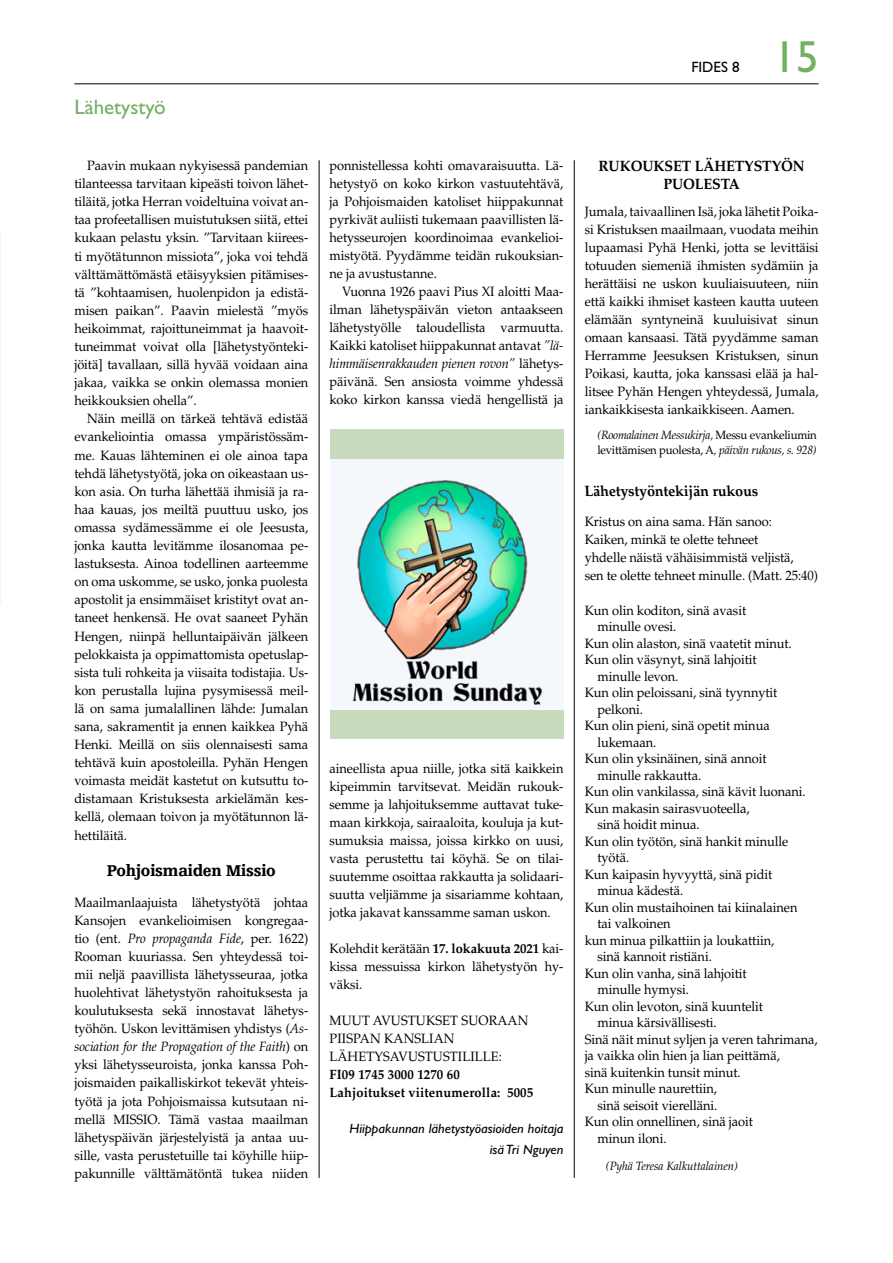
<style>
.page{position:relative;width:893px;height:1263px;background:#fff}
.page>*{position:absolute;margin:0;border:0;box-sizing:border-box;transform-origin:0 0}
.t1{font:45px "Gill Sans Std";color:#72b163}
.t2{font:21px "Gill Sans Std";color:#72b163}
.t3{font:900 16.5px "Egyptienne FLT Std";letter-spacing:-.015em;color:#000;scale:.95 1}
.t4{font:700 15px/18px "Palatino LT Std";letter-spacing:-.005em;color:#000;text-align:center;scale:.95 1}
.t5{font:15px "Gill Sans Std";color:#000}
.t6{font:13.5px/18.1px "Palatino LT Std";letter-spacing:-.005em;color:#000;text-align:justify;scale:.95 1}
.t7{font:700 13.5px/18px "Palatino LT Std";letter-spacing:.01em;color:#000;scale:.95 1}
.t8{font:italic 13.5px/21px "Gill Sans Std";color:#000;text-align:right;scale:1.05 1}
.t9{font:italic 12px/15px "Palatino LT Std";letter-spacing:-.02em;color:#000;scale:.95 1}
.s1{font-style:italic}
.s2{font-weight:700}
.s3{font-style:normal}
</style>
<div class="page">
<img style="left:0;top:266px;width:1px;height:300px">
<hr style="left:74px;top:84px;width:745px;height:1px;background:#000">
<hr style="left:319px;top:160px;width:1px;height:1018px;background:#000">
<hr style="left:574px;top:160px;width:1px;height:1018px;background:#000">
<div style="left:330px;top:429px;width:233px;height:310px;background:#c7dbbc"></div>
<img style="left:330px;top:459px;width:233px;height:250px">
<h2 class="t2" style="left:74px;top:95px;width:93px">Lähetystyö</h2>
<p class="t6" style="left:74px;top:157px;width:248px;text-indent:13px">Paavin mukaan nykyisessä pandemian tilanteessa tarvitaan kipeästi toivon lähet&shy;tiläitä, jotka Herran voideltuina voivat an&shy;taa profeetallisen muistutuksen siitä, ettei kukaan pelastu yksin. ”Tarvitaan kiirees&shy;ti myötätunnon missiota”, joka voi tehdä välttämättömästä etäisyyksien pitämises&shy;tä ”kohtaamisen, huolenpidon ja edistä&shy;misen paikan”. Paavin mielestä ”myös heikoimmat, rajoittuneimmat ja haavoit&shy;tuneimmat voivat olla [lähetystyönteki&shy;jöitä] tavallaan, sillä hyvää voidaan aina jakaa, vaikka se onkin olemassa monien heikkouksien ohella”.</p>
<p class="t6" style="left:74px;top:410px;width:248px;text-indent:13px">Näin meillä on tärkeä tehtävä edistää evankeliointia omassa ympäristössäm&shy;me. Kauas lähteminen ei ole ainoa tapa tehdä lähetystyötä, joka on oikeastaan us&shy;kon asia. On turha lähettää ihmisiä ja ra&shy;haa kauas, jos meiltä puuttuu usko, jos omassa sydämessämme ei ole Jeesusta, jonka kautta levitämme ilosanomaa pe&shy;lastuksesta. Ainoa todellinen aarteemme on oma uskomme, se usko, jonka puolesta apostolit ja ensimmäiset kristityt ovat an&shy;taneet henkensä. He ovat saaneet Pyhän Hengen, niinpä helluntaipäivän jälkeen pelokkaista ja oppimattomista opetuslap&shy;sista tuli rohkeita ja viisaita todistajia. Us&shy;kon perustalla lujina pysymisessä meil&shy;lä on sama jumalallinen lähde: Jumalan sana, sakramentit ja ennen kaikkea Pyhä Henki. Meillä on siis olennaisesti sama tehtävä kuin apostoleilla. Pyhän Hengen voimasta meidät kastetut on kutsuttu to&shy;distamaan Kristuksesta arkielämän kes&shy;kellä, olemaan toivon ja myötätunnon lä&shy;hettiläitä.</p>
<p class="t3" style="left:107px;top:861px;width:180px">Pohjoismaiden Missio</p>
<p class="t6" style="left:74px;top:893px;width:248px">Maailmanlaajuista lähetystyötä johtaa Kansojen evankelioimisen kongregaa&shy;tio (ent. <span class="s1">Pro propaganda Fide</span>, per. 1622)<br>Rooman kuuriassa. Sen yhteydessä toi&shy;mii neljä paavillista lähetysseuraa, jotka huolehtivat lähetystyön rahoituksesta ja koulutuksesta sekä innostavat lähetys&shy;työhön. Uskon levittämisen yhdistys (<span class="s1">As&shy;sociation for the Propagation of the Faith</span>) on yksi lähetysseuroista, jonka kanssa Poh&shy;joismaiden paikalliskirkot tekevät yhteis&shy;työtä ja jota Pohjoismaissa kutsutaan ni&shy;mellä MISSIO. Tämä vastaa maailman lähetyspäivän järjestelyistä ja antaa uu&shy;sille, vasta perustetuille tai köyhille hiip&shy;pakunnille välttämätöntä tukea niiden</p>
<p class="t5" style="left:691px;top:58px;width:50px">FIDES 8</p>
<h1 class="t1" style="left:774px;top:31px;width:46px">15</h1>
<p class="t6" style="left:330px;top:157px;width:248px">ponnistellessa kohti omavaraisuutta. Lä&shy;hetystyö on koko kirkon vastuutehtävä, ja Pohjoismaiden katoliset hiippakunnat pyrkivät auliisti tukemaan paavillisten lä&shy;hetysseurojen koordinoimaa evankelioi&shy;mistyötä. Pyydämme teidän rukouksian&shy;ne ja avustustanne.</p>
<p class="t6" style="left:330px;top:283px;width:248px;text-indent:13px">Vuonna 1926 paavi Pius XI aloitti Maa&shy;ilman lähetyspäivän vieton antaakseen lähetystyölle taloudellista varmuutta.<br>Kaikki katoliset hiippakunnat antavat <span class="s1">”lä&shy;himmäisenrakkauden pienen rovon”</span> lähetys&shy;päivänä. Sen ansiosta voimme yhdessä koko kirkon kanssa viedä hengellistä ja</p>
<p class="t6" style="left:330px;top:760px;width:248px">aineellista apua niille, jotka sitä kaikkein kipeimmin tarvitsevat. Meidän rukouk&shy;semme ja lahjoituksemme auttavat tuke&shy;maan kirkkoja, sairaaloita, kouluja ja kut&shy;sumuksia maissa, joissa kirkko on uusi, vasta perustettu tai köyhä. Se on tilai&shy;suutemme osoittaa rakkautta ja solidaari&shy;suutta veljiämme ja sisariamme kohtaan, jotka jakavat kanssamme saman uskon.</p>
<p class="t6" style="left:330px;top:940px;width:248px">Kolehdit kerätään <span class="s2">17. lokakuuta 2021</span> kai&shy;kissa messuissa kirkon lähetystyön hy&shy;väksi.</p>
<p class="t6" style="left:330px;top:1012px;width:211px;text-align:left">MUUT AVUSTUKSET SUORAAN<br>PIISPAN KANSLIAN<br>LÄHETYSAVUSTUSTILILLE:</p>
<p class="t7" style="left:330px;top:1066px;width:216px">FI09 1745 3000 1270 60<br>Lahjoitukset viitenumerolla: 5005</p>
<p class="t8" style="left:349px;top:1118px;width:205px">Hiippakunnan lähetystyöasioiden hoitaja isä Tri Nguyen</p>
<p class="t4" style="left:598px;top:157px;width:219px">RUKOUKSET LÄHETYSTYÖN<br>PUOLESTA</p>
<p class="t6" style="left:585px;top:202px;width:248px">Jumala, taivaallinen Isä, joka lähetit Poika&shy;si Kristuksen maailmaan, vuodata meihin lupaamasi Pyhä Henki, jotta se levittäisi totuuden siemeniä ihmisten sydämiin ja herättäisi ne uskon kuuliaisuuteen, niin että kaikki ihmiset kasteen kautta uuteen elämään syntyneinä kuuluisivat sinun omaan kansaasi. Tätä pyydämme saman Herramme Jeesuksen Kristuksen, sinun Poikasi, kautta, joka kanssasi elää ja hal&shy;litsee Pyhän Hengen yhteydessä, Jumala, iankaikkisesta iankaikkiseen. Aamen.</p>
<p class="t9" style="left:597px;top:428px;width:232px">(Roomalainen Messukirja, <span class="s3">Messu evankeliumin levittämisen puolesta, A</span>, päivän rukous, s. 928)</p>
<p class="t4" style="left:585px;top:482px;width:185px">Lähetystyöntekijän rukous</p>
<p class="t6" style="left:585px;top:513px;width:247px;text-align:left">Kristus on aina sama. Hän sanoo:<br>Kaiken, minkä te olette tehneet<br>yhdelle näistä vähäisimmistä veljistä,<br>sen te olette tehneet minulle. (Matt. 25:40)</p>
<p class="t6" style="left:585px;top:601px;width:171px">Kun olin koditon, sinä avasit</p>
<p class="t6" style="left:597px;top:618px;width:85px">minulle ovesi.</p>
<p class="t6" style="left:585px;top:634px;width:220px">Kun olin alaston, sinä vaatetit minut.</p>
<p class="t6" style="left:585px;top:651px;width:183px">Kun olin väsynyt, sinä lahjoitit</p>
<p class="t6" style="left:597px;top:667px;width:87px">minulle levon.</p>
<p class="t6" style="left:585px;top:684px;width:204px">Kun olin peloissani, sinä tyynnytit</p>
<p class="t6" style="left:597px;top:700px;width:50px">pelkoni.</p>
<p class="t6" style="left:585px;top:717px;width:196px">Kun olin pieni, sinä opetit minua</p>
<p class="t6" style="left:597px;top:733px;width:64px">lukemaan.</p>
<p class="t6" style="left:585px;top:750px;width:193px">Kun olin yksinäinen, sinä annoit</p>
<p class="t6" style="left:597px;top:766px;width:111px">minulle rakkautta.</p>
<p class="t6" style="left:585px;top:783px;width:234px">Kun olin vankilassa, sinä kävit luonani.</p>
<p class="t6" style="left:585px;top:799px;width:175px">Kun makasin sairasvuoteella,</p>
<p class="t6" style="left:597px;top:816px;width:109px">sinä hoidit minua.</p>
<p class="t6" style="left:585px;top:832px;width:216px">Kun olin työtön, sinä hankit minulle</p>
<p class="t6" style="left:597px;top:849px;width:35px">työtä.</p>
<p class="t6" style="left:585px;top:865px;width:199px">Kun kaipasin hyvyyttä, sinä pidit</p>
<p class="t6" style="left:597px;top:882px;width:92px">minua kädestä.</p>
<p class="t6" style="left:585px;top:898px;width:225px">Kun olin mustaihoinen tai kiinalainen</p>
<p class="t6" style="left:597px;top:915px;width:78px">tai valkoinen</p>
<p class="t6" style="left:585px;top:931px;width:201px">kun minua pilkattiin ja loukattiin,</p>
<p class="t6" style="left:597px;top:948px;width:122px">sinä kannoit ristiäni.</p>
<p class="t6" style="left:585px;top:964px;width:172px">Kun olin vanha, sinä lahjoitit</p>
<p class="t6" style="left:597px;top:981px;width:98px">minulle hymysi.</p>
<p class="t6" style="left:585px;top:997px;width:189px">Kun olin levoton, sinä kuuntelit</p>
<p class="t6" style="left:597px;top:1014px;width:127px">minua kärsivällisesti.</p>
<p class="t6" style="left:585px;top:1030px;width:247px">Sinä näit minut syljen ja veren tahrimana,</p>
<p class="t6" style="left:585px;top:1047px;width:207px">ja vaikka olin hien ja lian peittämä,</p>
<p class="t6" style="left:585px;top:1063px;width:166px">sinä kuitenkin tunsit minut.</p>
<p class="t6" style="left:585px;top:1080px;width:141px">Kun minulle naurettiin,</p>
<p class="t6" style="left:597px;top:1096px;width:128px">sinä seisoit vierelläni.</p>
<p class="t6" style="left:585px;top:1113px;width:179px">Kun olin onnellinen, sinä jaoit</p>
<p class="t6" style="left:597px;top:1129px;width:74px">minun iloni.</p>
<p class="t9" style="left:606px;top:1158px;width:140px">(Pyhä Teresa Kalkuttalainen)</p>
</div>
